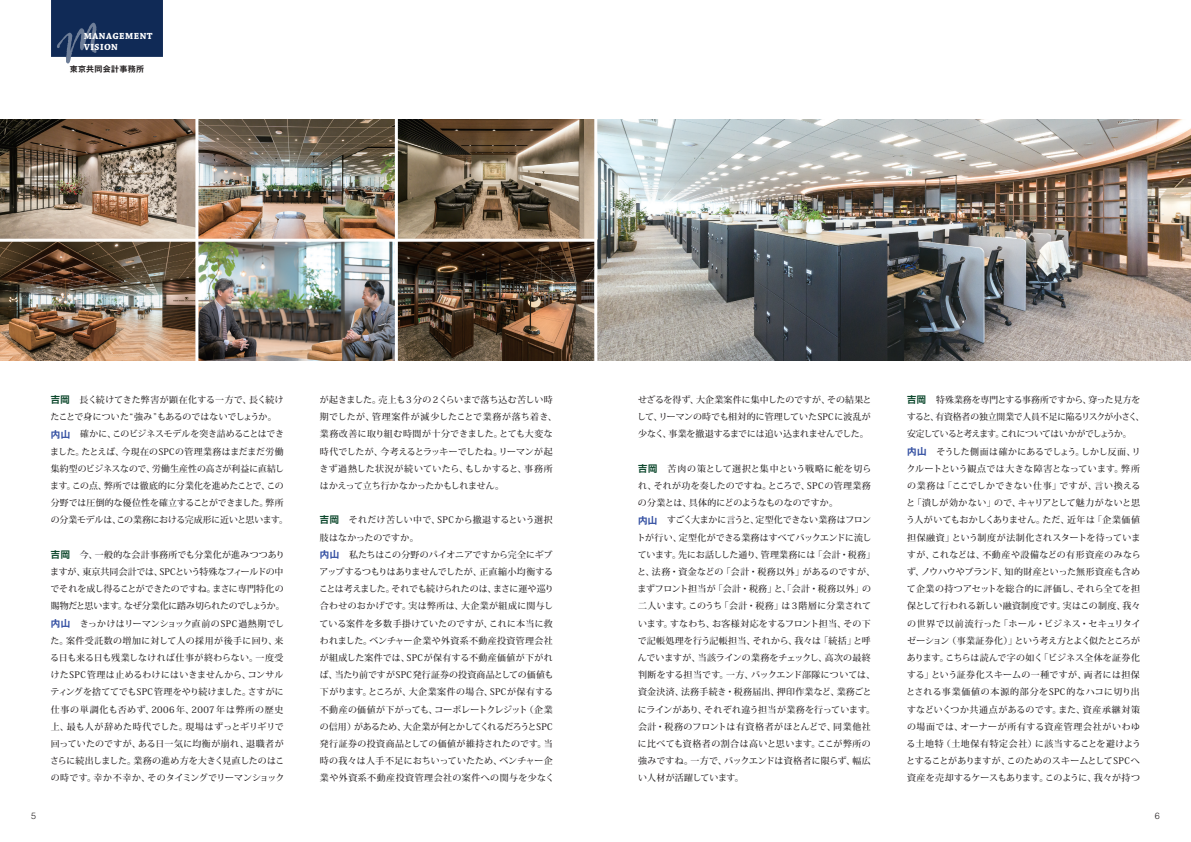
<style>
.page{position:relative;width:1191px;height:842px;background:#fff}
.page>*{position:absolute;margin:0;border:0;box-sizing:border-box;transform-origin:0 0}
.t1{font:700 9.3px/10.9px "Chaparral Pro";letter-spacing:.05em;color:#fff}
.t2{font:300 9px "Helvetica LT Std";color:#231f20}
.t3{font:500 8.9px/17.2px "Koz Min Pro";letter-spacing:.015em;color:#231f20}
.t4{font:700 8px "Gothic MB101 Pro De";letter-spacing:.035em;color:#231f20}
.s1{font-family:"P Ntoday K Sp Pro N De";font-weight:700;font-size:9.2px;color:#0c472c}
.s2{font-family:"Gothic MB101 Pr 6 N De";font-weight:700;font-size:9.5px;color:#324ea1}
</style>
<div class="page">
<img style="left:0;top:120px;width:594px;height:241px">
<img style="left:597px;top:120px;width:594px;height:241px">
<hr style="left:395px;top:119px;width:3px;height:254px;background:#fff">
<hr style="left:195px;top:119px;width:3px;height:254px;background:#fff">
<hr style="left:0;top:239px;width:596px;height:3px;background:#fff">
<svg style="left:51px;top:0;width:112px;height:63px;background:#2c4369"></svg>
<p class="t1" style="left:84px;top:31px;width:70px">MANAGEMENT<br>VISION</p>
<p class="t4" style="left:70px;top:63px;width:76px">東京共同会計事務所</p>
<p class="t3" style="left:50px;top:391px;width:239px"><span class="s1">吉岡</span> 長く続けてきた弊害が顕在化する一方で、長く続けたことで身についた“強み”もあるのではないでしょうか。<span class="s2">内山</span> 確かに、このビジネスモデルを突き詰めることはできました。たとえば、今現在のSPCの管理業務はまだまだ労働集約型のビジネスなので、労働生産性の高さが利益に直結します。この点、弊所では徹底的に分業化を進めたことで、この分野では圧倒的な優位性を確立することができました。弊所の分業モデルは、この業務における完成形に近いと思います。</p>
<p class="t3" style="left:50px;top:545px;width:236px"><span class="s1">吉岡</span> 今、一般的な会計事務所でも分業化が進みつつありますが、東京共同会計では、SPCという特殊なフィールドの中でそれを成し得ることができたのですね。まさに専門特化の賜物だと思います。なぜ分業化に踏み切られたのでしょうか。<span class="s2">内山</span>　きっかけはリーマンショック直前のSPC過熱期でした。案件受託数の増加に対して人の採用が後手に回り、来る日も来る日も残業しなければ仕事が終わらない。一度受けたSPC管理は止めるわけにはいきませんから、コンサルティングを捨ててでもSPC管理をやり続けました。さすがに仕事の単調化も否めず、2006年、2007年は弊所の歴史上、最も人が辞めた時代でした。現場はずっとギリギリで回っていたのですが、ある日一気に均衡が崩れ、退職者がさらに続出しました。業務の進め方を大きく見直したのはこの時です。幸か不幸か、そのタイミングでリーマンショック</p>
<p class="t3" style="left:319px;top:391px;width:239px">が起きました。売上も3 分の 2くらいまで落ち込む苦しい時期でしたが、管理案件が減少したことで業務が落ち着き、業務改善に取り組む時間が十分できました。とても大変な時代でしたが、今考えるとラッキーでしたね。リーマンが起きず過熱した状況が続いていたら、もしかすると、事務所はかえって立ち行かなかったかもしれません。</p>
<p class="t3" style="left:319px;top:511px;width:237px"><span class="s1">吉岡</span> それだけ苦しい中で、SPCから撤退するという選択肢はなかったのですか。<br><span class="s2">内山</span>　私たちはこの分野のパイオニアですから完全にギブアップするつもりはありませんでしたが、正直縮小均衡することは考えました。それでも続けられたのは、まさに運や巡り合わせのおかげです。実は弊所は、大企業が組成に関与している案件を多数手掛けていたのですが、これに本当に救われました。ベンチャー企業や外資系不動産投資管理会社が組成した案件では、SPCが保有する不動産価値が下がれば、当たり前ですがSPC発行証券の投資商品としての価値も下がります。ところが、大企業案件の場合、SPCが保有する不動産の価値が下がっても、コーポレートクレジット（企業の信用）があるため、大企業が何とかしてくれるだろうとSPC発行証券の投資商品としての価値が維持されたのです。当時の我々は人手不足におちいっていたため、ベンチャー企業や外資系不動産投資管理会社の案件への関与を少なく</p>
<p class="t3" style="left:637px;top:391px;width:236px;text-align:justify">せざるを得ず、大企業案件に集中したのですが、その結果として、リーマンの時でも相対的に管理していたSPCに波乱が少なく、事業を撤退するまでには追い込まれませんでした。</p>
<p class="t3" style="left:636px;top:459px;width:240px"><span class="s1">吉岡</span> 苦肉の策として選択と集中という戦略に舵を切られ、それが功を奏したのですね。ところで、SPCの管理業務の分業とは、具体的にどのようなものなのですか。<br><span class="s2">内山</span> すごく大まかに言うと、定型化できない業務はフロントが行い、定型化ができる業務はすべてバックエンドに流しています。先にお話しした通り、管理業務には「会計・税務」と、法務・資金などの「会計・税務以外」があるのですが、まずフロント担当が「会計・税務」と、「会計・税務以外」の二人います。このうち「会計・税務」は 3 階層に分業されています。すなわち、お客様対応をするフロント担当、その下で記帳処理を行う記帳担当、それから、我々は「統括」と呼んでいますが、当該ラインの業務をチェックし、高次の最終判断をする担当です。一方、バックエンド部隊については、資金決済、法務手続き・税務届出、押印作業など、業務ごとにラインがあり、それぞれ違う担当が業務を行っています。会計・税務のフロントは有資格者がほとんどで、同業他社に比べても資格者の割合は高いと思います。ここが弊所の強みですね。一方で、バックエンドは資格者に限らず、幅広い人材が活躍しています。</p>
<p class="t3" style="left:906px;top:391px;width:239px"><span class="s1">吉岡</span> 特殊業務を専門とする事務所ですから、穿った見方をすると、有資格者の独立開業で人員不足に陥るリスクが小さく、安定していると考えます。これについてはいかがでしょうか。<br><span class="s2">内山</span> そうした側面は確かにあるでしょう。しかし反面、リクルートという観点では大きな障害となっています。弊所の業務は「ここでしかできない仕事」ですが、言い換えると「潰しが効かない」ので、キャリアとして魅力がないと思う人がいてもおかしくありません。ただ、近年は「企業価値担保融資」という制度が法制化されスタートを待っていますが、これなどは、不動産や設備などの有形資産のみならず、ノウハウやブランド、知的財産といった無形資産も含めて企業の持つアセットを総合的に評価し、それら全てを担保として行われる新しい融資制度です。実はこの制度、我々の世界で以前流行った「ホール・ビジネス・セキュリタイゼーション（事業証券化）」という考え方とよく似たところがあります。こちらは読んで字の如く「ビジネス全体を証券化する」という証券化スキームの一種ですが、両者には担保とされる事業価値の本源的部分をSPC的なハコに切り出すなどいくつか共通点があるのです。また、資産承継対策の場面では、オーナーが所有する資産管理会社がいわゆる土地特（土地保有特定会社）に該当することを避けようとすることがありますが、このためのスキームとしてSPCへ資産を売却するケースもあります。このように、我々が持つ</p>
<p class="t2" style="left:31px;top:810px;width:7px">5</p>
<p class="t2" style="left:1154px;top:810px;width:7px">6</p>
</div>
